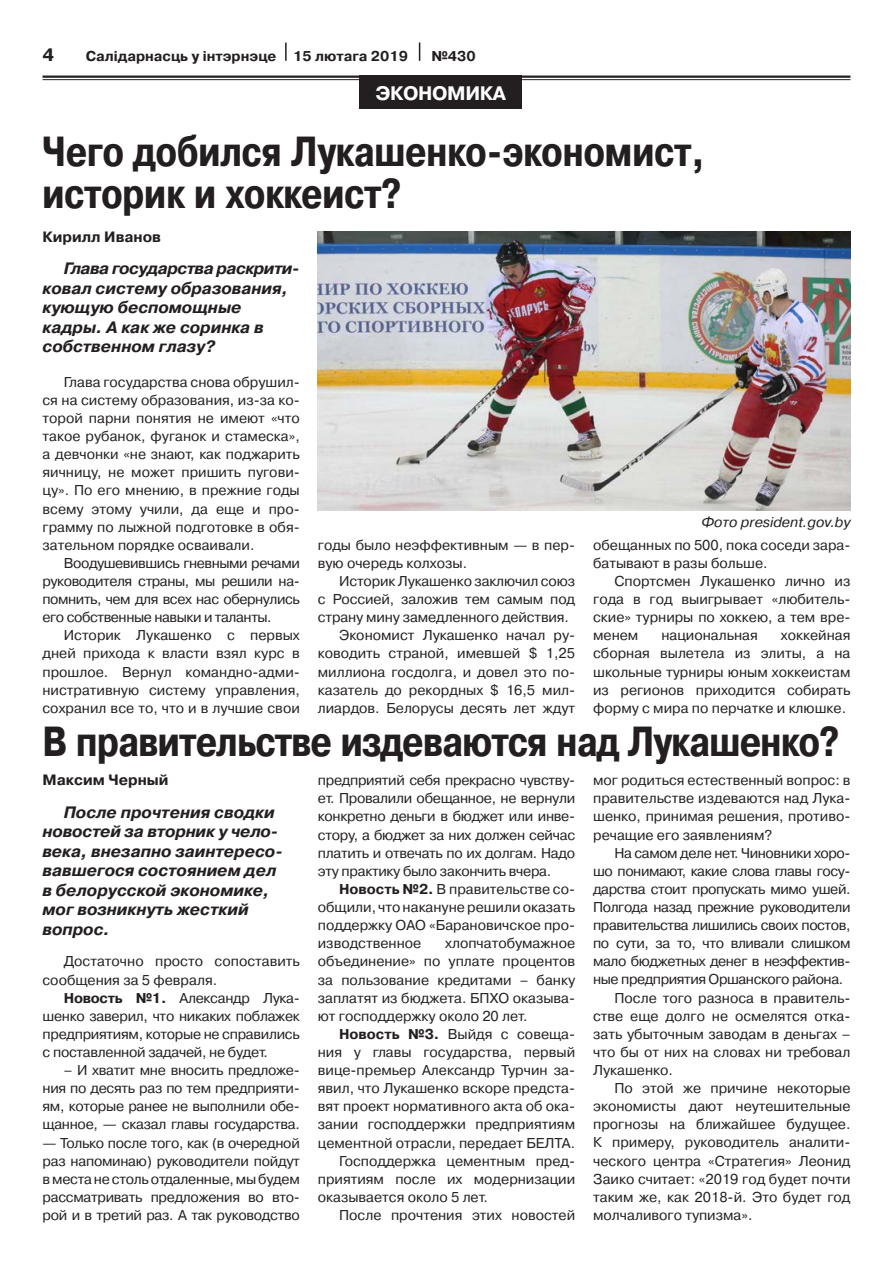
<style>
.page{position:relative;width:893px;height:1263px;background:#fff}
.page>*{position:absolute;margin:0;border:0;box-sizing:border-box;transform-origin:0 0}
.t1{font:700 42px/42px "Pragmatica Cond C";color:#231f20}
.t2{font:700 19.5px "Pragmatica C";letter-spacing:-.02em;color:#fff}
.t3{font:700 18px "Pragmatica C";color:#231f20}
.t4{font:italic 700 16.5px/19.5px "Pragmatica C";color:#231f20}
.t5{font:700 15px "Pragmatica C";color:#231f20}
.t6{font:14.25px/18.1px "Pragmatica C";color:#231f20;text-align:justify}
.t7{font:14.25px "Pragmatica C";letter-spacing:-.03em;color:#231f20}
.t8{font:700 14.25px "Pragmatica C";color:#231f20}
.t9{font:italic 14.25px "Pragmatica C";color:#231f20}
.s1{font-weight:700}
</style>
<div class="page">
<hr style="left:43px;top:76px;width:807px;height:2px;background:#231f20">
<hr style="left:43px;top:79px;width:807px;height:1px;background:#231f20">
<svg style="left:285px;top:43px;width:2px;height:18px"></svg>
<svg style="left:419px;top:43px;width:1px;height:18px"></svg>
<div style="left:360px;top:76px;width:162px;height:33px;background:#231f20"></div>
<img style="left:318px;top:231px;width:532px;height:279px">
<p class="t3" style="left:43px;top:44px;width:13px">4</p>
<p class="t8" style="left:86px;top:48px;width:324px">Салiдарнасць у iнтэрнэце 15 лютага 2019</p>
<p class="t8" style="left:431px;top:48px;width:46px">№430</p>
<h2 class="t2" style="left:375px;top:82px;width:132px">ЭКОНОМИКА</h2>
<h1 class="t1" style="left:43px;top:131px;width:664px">Чего добился Лукашенко-экономист, историк и хоккеист?</h1>
<p class="t5" style="left:43px;top:228px;width:120px">Кирилл Иванов</p>
<p class="t4" style="left:43px;top:259px;width:258px;text-indent:21px">Глава государства раскрити&shy;ковал систему образования, кующую беспомощные кадры. А как же соринка в собственном глазу?</p>
<p class="t6" style="left:43px;top:373px;width:259px;text-indent:21px">Глава государства снова обрушил&shy;ся на систему образования, из-за ко&shy;торой парни понятия не имеют «что такое рубанок, фуганок и стамеска», а девчонки «не знают, как поджарить яичницу, не может пришить пугови&shy;цу». По его мнению, в прежние годы всему этому учили, да еще и про&shy;грамму по лыжной подготовке в обя&shy;зательном порядке осваивали.</p>
<p class="t6" style="left:43px;top:554px;width:259px;text-indent:21px">Воодушевившись гневными речами руководителя страны, мы решили на&shy;помнить, чем для всех нас обернулись его собственные навыки и таланты.</p>
<p class="t6" style="left:43px;top:626px;width:259px;text-indent:21px">Историк Лукашенко с первых дней прихода к власти взял курс в прошлое. Вернул командно-адми&shy;нистративную систему управления, сохранил все то, что и в лучшие свои</p>
<p class="t6" style="left:318px;top:536px;width:259px">годы было неэффективным — в пер&shy;вую очередь колхозы.</p>
<p class="t6" style="left:339px;top:572px;width:238px">Историк Лукашенко заключил союз</p>
<p class="t6" style="left:318px;top:590px;width:259px">с Россией, заложив тем самым под</p>
<p class="t6" style="left:318px;top:608px;width:253px">страну мину замедленного действия.</p>
<p class="t6" style="left:339px;top:626px;width:238px">Экономист Лукашенко начал ру-</p>
<p class="t6" style="left:318px;top:644px;width:259px">ководить страной, имевшей $ 1,25</p>
<p class="t6" style="left:318px;top:663px;width:259px">миллиона госдолга, и довел это по-</p>
<p class="t6" style="left:318px;top:681px;width:259px">казатель до рекордных $ 16,5 мил-</p>
<p class="t6" style="left:318px;top:699px;width:259px">лиардов. Белорусы десять лет ждут</p>
<p class="t9" style="left:701px;top:514px;width:150px">Фото president.gov.by</p>
<p class="t6" style="left:593px;top:536px;width:259px">обещанных по 500, пока соседи зара&shy;батывают в разы больше.</p>
<p class="t6" style="left:593px;top:572px;width:259px;text-indent:21px">Спортсмен Лукашенко лично из года в год выигрывает «любитель&shy;ские» турниры по хоккею, а тем вре&shy;менем</p>
<p class="t6" style="left:593px;top:626px;width:259px;text-indent:188px">хоккейная сборная вылетела из элиты, а на школьные турниры юным хоккеистам из регионов приходится собирать форму с мира по перчатке и клюшке.</p>
<p class="t6" style="left:661px;top:626px;width:98px">национальная</p>
<h1 class="t1" style="left:43px;top:721px;width:798px">В правительстве издеваются над Лукашенко?</h1>
<p class="t5" style="left:43px;top:772px;width:128px">Максим Черный</p>
<p class="t4" style="left:43px;top:802px;width:242px;text-indent:21px">После прочтения сводки новостей за вторник у чело&shy;века, внезапно заинтересо&shy;вавшегося состоянием дел в белорусской экономике, мог возникнуть жесткий вопрос.</p>
<p class="t6" style="left:43px;top:952px;width:259px;text-indent:21px">Достаточно просто сопоставить сообщения за 5 февраля.</p>
<p class="t6" style="left:43px;top:989px;width:259px;text-indent:21px"><span class="s1">Новость №1.</span> Александр Лука&shy;шенко заверил, что никаких поблажек предприятиям, которые не справились с поставленной задачей, не будет.</p>
<p class="t6" style="left:43px;top:1061px;width:259px;text-indent:21px">– И хватит мне вносить предложе&shy;ния по десять раз по тем предприяти&shy;ям, которые ранее не выполнили обе&shy;щанное, — сказал главы государства.</p>
<p class="t6" style="left:43px;top:1134px;width:259px">— Только после того, как (в очередной раз напоминаю) руководители пойдут в места не столь отдаленные, мы будем рассматривать предложения во вто&shy;рой и в третий раз. А так руководство</p>
<p class="t6" style="left:318px;top:771px;width:259px">предприятий себя прекрасно чувству&shy;ет. Провалили обещанное, не вернули конкретно деньги в бюджет или инве&shy;стору, а бюджет за них должен сейчас платить и отвечать по их долгам. Надо эту практику было закончить вчера.</p>
<p class="t6" style="left:318px;top:880px;width:259px;text-indent:21px"><span class="s1">Новость №2.</span> В правительстве со&shy;общили, что накануне решили оказать поддержку ОАО «Барановичское про&shy;изводственное</p>
<p class="t6" style="left:318px;top:934px;width:259px;text-indent:127px">хлопчатобумажное объединение» по уплате процентов за пользование кредитами – банку заплатят из бюджета. БПХО оказыва&shy;ют господдержку около 20 лет.</p>
<p class="t6" style="left:339px;top:1025px;width:238px"><span class="s1">Новость №3.</span> Выйдя с совеща-</p>
<p class="t6" style="left:318px;top:1043px;width:259px">ния у главы государства, первый</p>
<p class="t6" style="left:318px;top:1061px;width:259px">вице-премьер Александр Турчин за-</p>
<p class="t6" style="left:318px;top:1079px;width:259px">явил, что Лукашенко вскоре предста-</p>
<p class="t6" style="left:318px;top:1097px;width:259px">вят проект нормативного акта об ока-</p>
<p class="t6" style="left:318px;top:1115px;width:259px">зании господдержки предприятиям</p>
<p class="t6" style="left:318px;top:1133px;width:259px">цементной отрасли, передает БЕЛТА.</p>
<p class="t6" style="left:339px;top:1152px;width:238px">Господдержка цементным пред-</p>
<p class="t6" style="left:318px;top:1170px;width:259px">приятиям после их модернизации</p>
<p class="t6" style="left:318px;top:1188px;width:172px">оказывается около 5 лет.</p>
<p class="t6" style="left:339px;top:1206px;width:238px">После прочтения этих новостей</p>
<p class="t6" style="left:593px;top:771px;width:259px">мог родиться естественный вопрос: в правительстве издеваются над Лука&shy;шенко, принимая решения, противо&shy;речащие его заявлениям?</p>
<p class="t7" style="left:614px;top:845px;width:238px">На самом деле нет. Чиновники хоро-</p>
<p class="t7" style="left:593px;top:863px;width:259px">шо понимают, какие слова главы госу-</p>
<p class="t7" style="left:593px;top:881px;width:259px">дарства стоит пропускать мимо ушей.</p>
<p class="t7" style="left:593px;top:899px;width:259px">Полгода назад прежние руководители</p>
<p class="t7" style="left:593px;top:917px;width:259px">правительства лишились своих постов,</p>
<p class="t7" style="left:593px;top:935px;width:259px">по сути, за то, что вливали слишком</p>
<p class="t7" style="left:593px;top:953px;width:259px">мало бюджетных денег в неэффектив-</p>
<p class="t7" style="left:593px;top:972px;width:252px">ные предприятия Оршанского района.</p>
<p class="t6" style="left:614px;top:989px;width:238px">После того разноса в правитель-</p>
<p class="t6" style="left:593px;top:1007px;width:259px">стве еще долго не осмелятся отка-</p>
<p class="t6" style="left:593px;top:1025px;width:259px">зать убыточным заводам в деньгах –</p>
<p class="t6" style="left:593px;top:1043px;width:259px">что бы от них на словах ни требовал</p>
<p class="t6" style="left:593px;top:1061px;width:81px">Лукашенко.</p>
<p class="t6" style="left:614px;top:1079px;width:238px">По этой же причине некоторые</p>
<p class="t6" style="left:593px;top:1097px;width:259px">экономисты дают неутешительные</p>
<p class="t6" style="left:593px;top:1115px;width:259px">прогнозы на ближайшее будущее.</p>
<p class="t6" style="left:593px;top:1133px;width:259px">К примеру, руководитель аналити-</p>
<p class="t6" style="left:593px;top:1152px;width:259px">ческого центра «Стратегия» Леонид</p>
<p class="t6" style="left:593px;top:1170px;width:259px">Заико считает: «2019 год будет почти</p>
<p class="t6" style="left:593px;top:1188px;width:259px">таким же, как 2018-й. Это будет год</p>
<p class="t6" style="left:593px;top:1206px;width:161px">молчаливого тупизма».</p>
</div>
